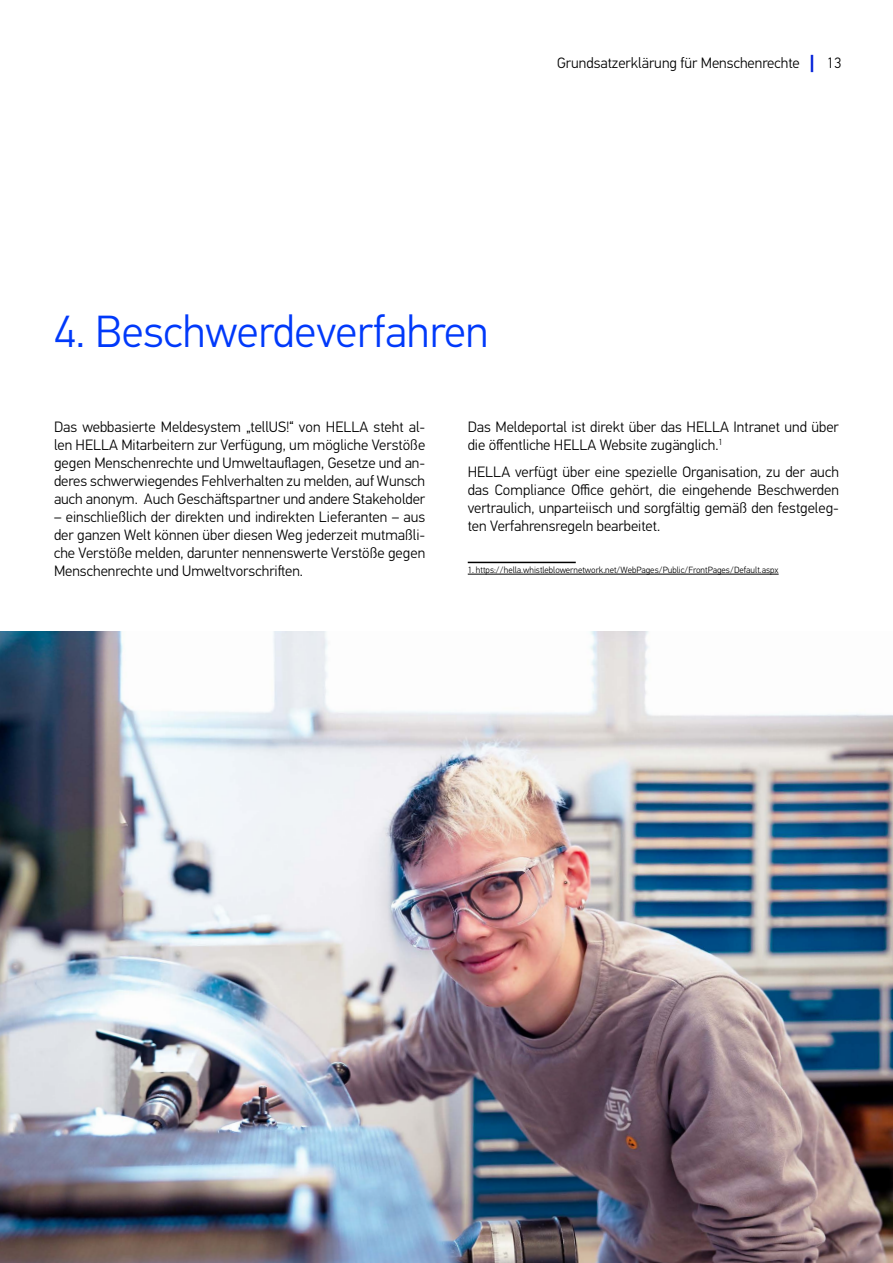
<style>
.page{position:relative;width:893px;height:1263px;background:#fff}
.page>*{position:absolute;margin:0;border:0;box-sizing:border-box;transform-origin:0 0}
.t1{font:300 45px "Hella DIN Universal";color:#0039fa}
.t2{font:300 15px/18px "Hella DIN Universal";color:#000;text-align:justify}
.t3{font:300 9px "Hella DIN Universal";color:#000}
.s1{font-weight:700;font-size:18px;color:#001fd8}
</style>
<div class="page">
<hr style="left:468px;top:562px;width:108px;height:1px;background:#000">
<hr style="left:468px;top:574px;width:311px;height:1px;background:#000">
<img style="left:0;top:631px;width:893px;height:632px">
<p class="t2" style="left:557px;top:54px;width:286px">Grundsatzerklärung für Menschenrechte <span class="s1">|</span> 13</p>
<h1 class="t1" style="left:54px;top:305px;width:436px">4. Beschwerdeverfahren</h1>
<p class="t2" style="left:54px;top:419px;width:373px">Das webbasierte Meldesystem „tellUS!“ von HELLA steht al&shy;len HELLA Mitarbeitern zur Verfügung, um mögliche Verstöße gegen Menschenrechte und Umweltauflagen, Gesetze und an&shy;deres schwerwiegendes Fehlverhalten zu melden, auf Wunsch auch anonym. Auch Geschäftspartner und andere Stakeholder</p>
<p class="t2" style="left:54px;top:509px;width:373px">– einschließlich der direkten und indirekten Lieferanten – aus der ganzen Welt können über diesen Weg jederzeit mutmaßli&shy;che Verstöße melden, darunter nennenswerte Verstöße gegen Menschenrechte und Umweltvorschriften.</p>
<p class="t2" style="left:468px;top:419px;width:373px">Das Meldeportal ist direkt über das HELLA Intranet und über die öffentliche HELLA Website zugänglich.<sup>1</sup></p>
<p class="t2" style="left:468px;top:464px;width:373px">HELLA verfügt über eine spezielle Organisation, zu der auch das Compliance Office gehört, die eingehende Beschwerden vertraulich, unparteiisch und sorgfältig gemäß den festgeleg&shy;ten Verfahrensregeln bearbeitet.</p>
<p class="t3" style="left:468px;top:565px;width:312px">1. https://hella.whistleblowernetwork.net/WebPages/Public/FrontPages/Default.aspx</p>
</div>
